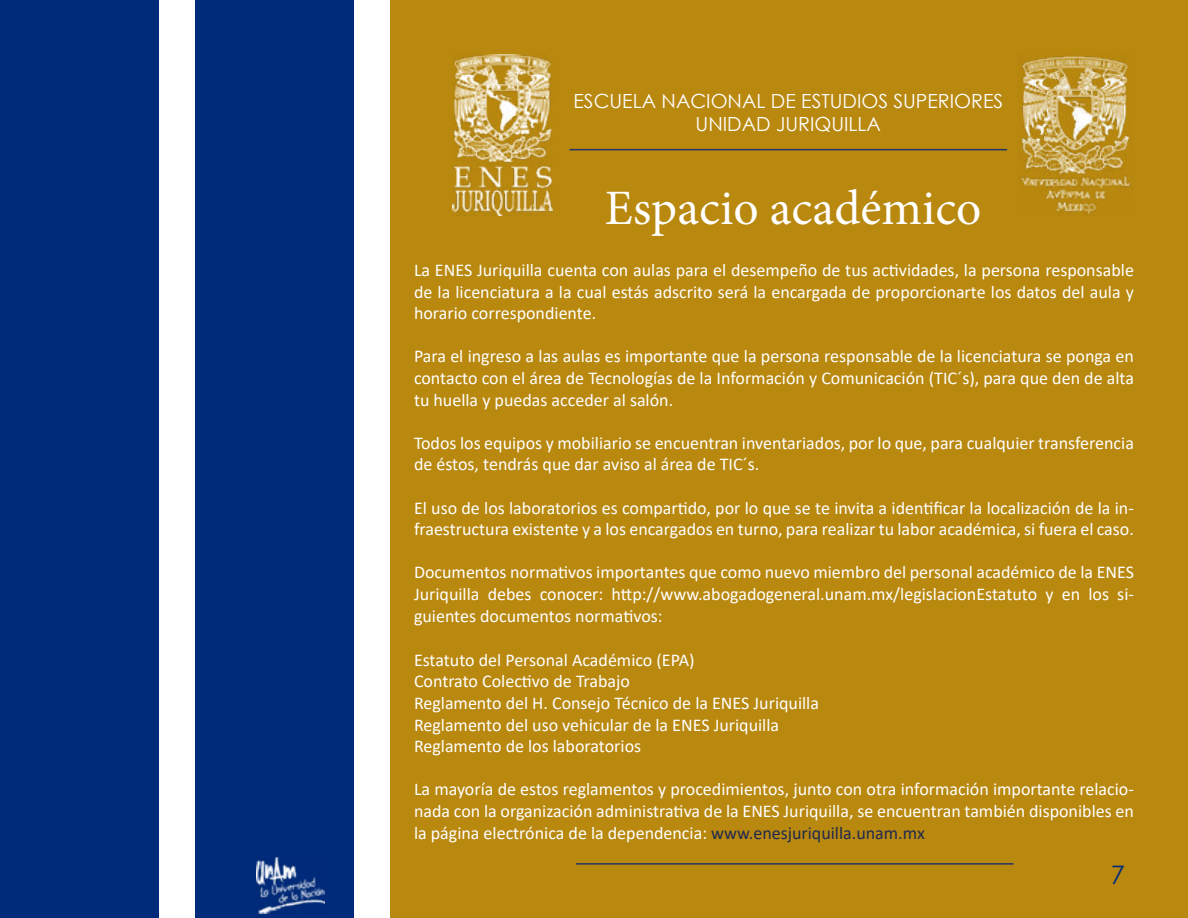
<style>
.page{position:relative;width:1188px;height:918px;background:#fff}
.page>*{position:absolute;margin:0;border:0;box-sizing:border-box;transform-origin:0 0}
.t1{font:49.5px "Minion Pro";color:#fff}
.t2{font:25.5px "Century Gothic";color:#002b7a}
.t3{font:19.5px/23.4px "Century Gothic";color:#fff;text-align:center}
.t4{font:18px/21.6px "Calibri";color:#fff;text-align:justify}
.s1{color:#202a4f}
</style>
<div class="page">
<div style="left:390px;top:0;width:798px;height:918px;background:#b9880f"></div>
<hr style="left:570px;top:149px;width:437px;height:1px;background:#22366a">
<div style="left:0;top:0;width:159px;height:918px;background:#002b7a"></div>
<div style="left:195px;top:0;width:159px;height:917px;background:#002b7a"></div>
<img style="left:453px;top:54px;width:99px;height:162px">
<img style="left:1021px;top:56px;width:110px;height:160px">
<img style="left:257px;top:857px;width:67px;height:57px">
<hr style="left:576px;top:863px;width:438px;height:2px;background:#22366a">
<p class="t3" style="left:574px;top:89px;width:431px">ESCUELA NACIONAL DE ESTUDIOS SUPERIORES<br>UNIDAD JURIQUILLA</p>
<h1 class="t1" style="left:605px;top:175px;width:378px">Espacio académico</h1>
<p class="t4" style="left:414px;top:259px;width:722px">La ENES Juriquilla cuenta con aulas para el desempeño de tus actividades, la persona responsable de la licenciatura a la cual estás adscrito será la encargada de proporcionarte los datos del aula y horario correspondiente.</p>
<p class="t4" style="left:414px;top:345px;width:722px">Para el ingreso a las aulas es importante que la persona responsable de la licenciatura se ponga en contacto con el área de Tecnologías de la Información y Comunicación (TIC´s), para que den de alta tu huella y puedas acceder al salón.</p>
<p class="t4" style="left:414px;top:432px;width:721px">Todos los equipos y mobiliario se encuentran inventariados, por lo que, para cualquier transferencia de éstos, tendrás que dar aviso al área de TIC´s.</p>
<p class="t4" style="left:414px;top:496px;width:721px">El uso de los laboratorios es compartido, por lo que se te invita a identificar la localización de la in&shy;fraestructura existente y a los encargados en turno, para realizar tu labor académica, si fuera el caso.</p>
<p class="t4" style="left:414px;top:561px;width:721px">Documentos normativos importantes que como nuevo miembro del personal académico de la ENES Juriquilla debes conocer: http://www.abogadogeneral.unam.mx/legislacionEstatuto y en los si&shy;guientes documentos normativos:</p>
<p class="t4" style="left:414px;top:649px;width:407px;text-align:left">Estatuto del Personal Académico (EPA)<br>Contrato Colectivo de Trabajo<br>Reglamento del H. Consejo Técnico de la ENES Juriquilla Reglamento del uso vehicular de la ENES Juriquilla Reglamento de los laboratorios</p>
<p class="t4" style="left:414px;top:778px;width:722px">La mayoría de estos reglamentos y procedimientos, junto con otra información importante relacio&shy;nada con la organización administrativa de la ENES Juriquilla, se encuentran también disponibles en la página electrónica de la dependencia: <span class="s1">www.enesjuriquilla.unam.mx</span></p>
<h2 class="t2" style="left:1111px;top:857px;width:16px">7</h2>
</div>
